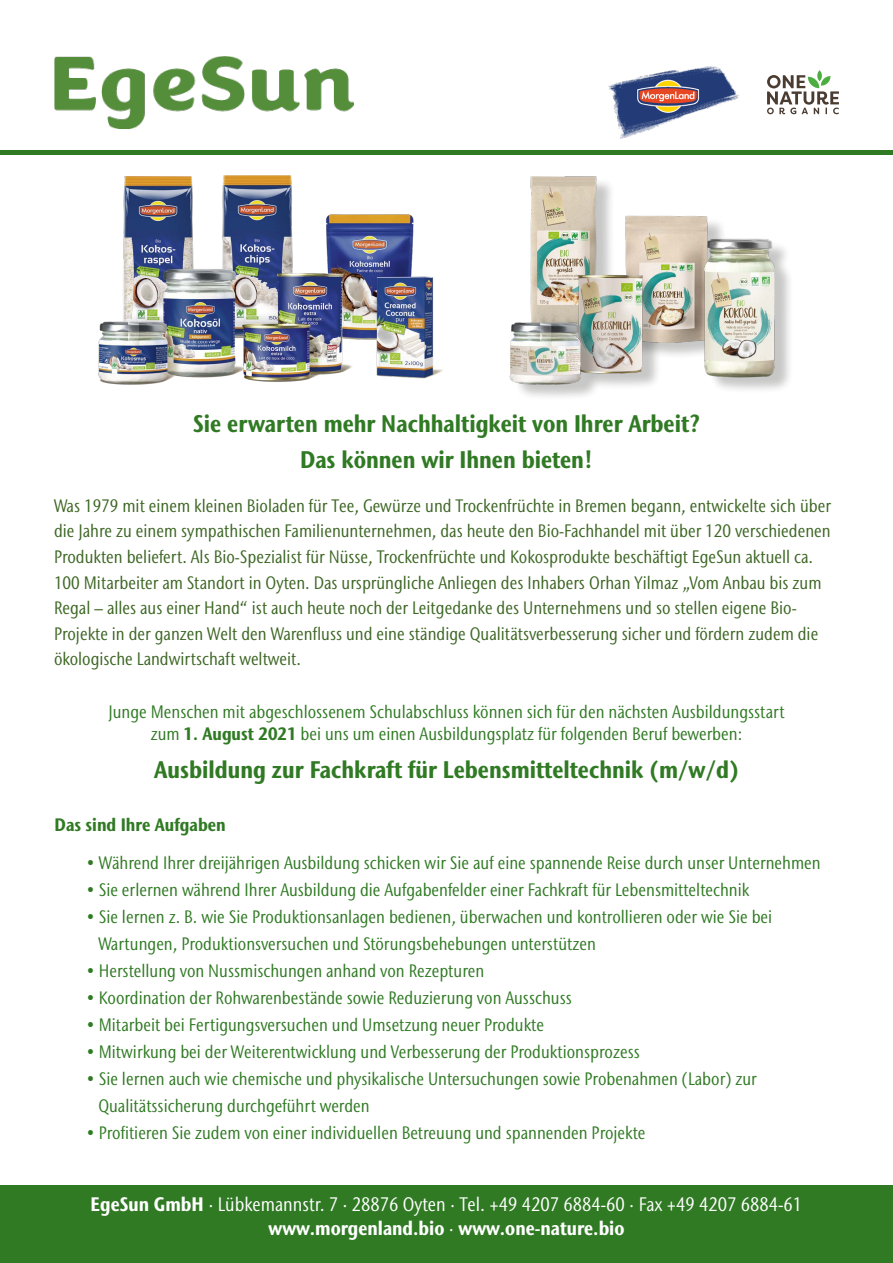
<style>
.page{position:relative;width:893px;height:1263px;background:#fff}
.page>*{position:absolute;margin:0;border:0;box-sizing:border-box;transform-origin:0 0}
.t1{font:700 condensed 24px "Stone Sans IIITC Std";color:#307a24}
.t2{font:condensed 19.5px "Stone Sans IIITC Std";color:#fff}
.t3{font:700 condensed 19.5px "Stone Sans IIITC Std";color:#fff}
.t4{font:condensed 18px/21.6px "Stone Sans IIITC Std";color:#307a24;text-align:center}
.t5{font:condensed 18px/25.5px "Stone Sans IIITC Std";color:#3d6624}
.t6{font:700 condensed 18px "Stone Sans IIITC Std";color:#307a24}
.s1{font-weight:700}
.s2{font-weight:400}
</style>
<div class="page">
<img style="left:54px;top:56px;width:300px;height:72px">
<svg style="left:817px;top:70px;width:5px;height:11px"></svg>
<svg style="left:767px;top:75px;width:72px;height:39px"></svg>
<img style="left:608px;top:66px;width:131px;height:73px">
<img style="left:98px;top:175px;width:345px;height:210px">
<img style="left:530px;top:176px;width:81px;height:137px">
<img style="left:610px;top:205px;width:113px;height:150px">
<div style="left:582px;top:276px;width:80px;height:114px;background:#1d1d1b;opacity:.25"></div>
<img style="left:567px;top:270px;width:88px;height:110px">
<div style="left:514px;top:324px;width:86px;height:77px;background:#1d1d1b;opacity:.25"></div>
<img style="left:509px;top:313px;width:85px;height:82px">
<div style="left:708px;top:241px;width:86px;height:153px;background:#fbfbfb"></div>
<img style="left:691px;top:233px;width:97px;height:155px">
<div style="left:0;top:150px;width:893px;height:5px;background:#307a24"></div>
<div style="left:0;top:1186px;width:893px;height:77px;background:#307a24"></div>
<p class="t1" style="left:193px;top:408px;width:508px">Sie erwarten mehr Nachhaltigkeit von Ihrer Arbeit?</p>
<p class="t1" style="left:300px;top:444px;width:294px">Das können wir Ihnen bieten!</p>
<p class="t5" style="left:54px;top:493px;width:778px">Was 1979 mit einem kleinen Bioladen für Tee, Gewürze und Trockenfrüchte in Bremen begann, entwickelte sich über die Jahre zu einem sympathischen Familienunternehmen, das heute den Bio-Fachhandel mit über 120 verschiedenen Produkten beliefert. Als Bio-Spezialist für Nüsse, Trockenfrüchte und Kokosprodukte beschäftigt EgeSun aktuell ca.<br>100 Mitarbeiter am Standort in Oyten. Das ursprüngliche Anliegen des Inhabers Orhan Yilmaz „Vom Anbau bis zum Regal – alles aus einer Hand“ ist auch heute noch der Leitgedanke des Unternehmens und so stellen eigene Bio-</p>
<p class="t5" style="left:54px;top:620px;width:766px">Projekte in der ganzen Welt den Warenfluss und eine ständige Qualitätsverbesserung sicher und fördern zudem die ökologische Landwirtschaft weltweit.</p>
<p class="t4" style="left:108px;top:701px;width:678px">Junge Menschen mit abgeschlossenem Schulabschluss können sich für den nächsten Ausbildungsstart zum <span class="s1">1. August 2021</span> bei uns um einen Ausbildungsplatz für folgenden Beruf bewerben:</p>
<p class="t1" style="left:154px;top:754px;width:586px">Ausbildung zur Fachkraft für Lebensmitteltechnik (m/w/d)</p>
<p class="t6" style="left:55px;top:813px;width:173px">Das sind Ihre Aufgaben</p>
<p class="t4" style="left:87px;top:852px;width:736px">• Während Ihrer dreijährigen Ausbildung schicken wir Sie auf eine spannende Reise durch unser Unternehmen</p>
<p class="t4" style="left:87px;top:879px;width:664px">• Sie erlernen während Ihrer Ausbildung die Aufgabenfelder einer Fachkraft für Lebensmitteltechnik</p>
<p class="t4" style="left:87px;top:906px;width:687px">• Sie lernen z. B. wie Sie Produktionsanlagen bedienen, überwachen und kontrollieren oder wie Sie bei</p>
<p class="t4" style="left:98px;top:933px;width:499px">Wartungen, Produktionsversuchen und Störungsbehebungen unterstützen</p>
<p class="t4" style="left:87px;top:960px;width:399px">• Herstellung von Nussmischungen anhand von Rezepturen</p>
<p class="t4" style="left:87px;top:987px;width:487px">• Koordination der Rohwarenbestände sowie Reduzierung von Ausschuss</p>
<p class="t4" style="left:87px;top:1014px;width:459px">• Mitarbeit bei Fertigungsversuchen und Umsetzung neuer Produkte</p>
<p class="t4" style="left:87px;top:1041px;width:555px">• Mitwirkung bei der Weiterentwicklung und Verbesserung der Produktionsprozess</p>
<p class="t4" style="left:87px;top:1068px;width:672px">• Sie lernen auch wie chemische und physikalische Untersuchungen sowie Probenahmen (Labor) zur</p>
<p class="t4" style="left:98px;top:1095px;width:273px">Qualitätssicherung durchgeführt werden</p>
<p class="t4" style="left:87px;top:1122px;width:561px">• Profitieren Sie zudem von einer individuellen Betreuung und spannenden Projekte</p>
<p class="t2" style="left:91px;top:1192px;width:713px"><span class="s1">EgeSun GmbH</span> · Lübkemannstr. 7 · 28876 Oyten · Tel. +49 4207 6884-60 · Fax +49 4207 6884-61</p>
<p class="t3" style="left:268px;top:1215px;width:358px">www.morgenland.bio <span class="s2">·</span> www.one-nature.bio</p>
</div>
